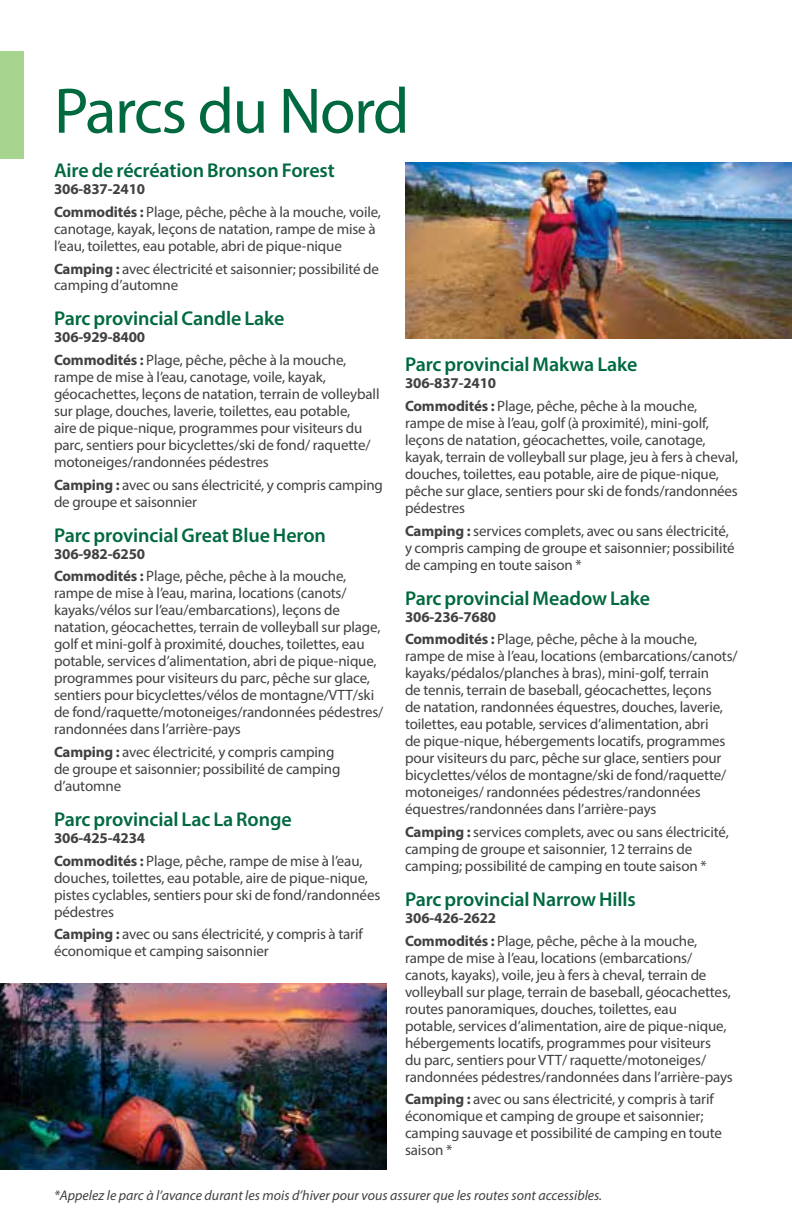
<style>
.page{position:relative;width:792px;height:1224px;background:#fff}
.page>*{position:absolute;margin:0;border:0;box-sizing:border-box;transform-origin:0 0}
.t1{font:65px "Myriad Pro";letter-spacing:-.025em;color:#00693f}
.t2{font:600 20px "Myriad Pro";letter-spacing:-.005em;color:#00693f}
.t3{font:15px/17px "Myriad Pro";letter-spacing:-.01em;color:#414042}
.t4{font:italic 14px "Myriad Pro";color:#414042}
.s1{font-weight:700}
</style>
<div class="page">
<div style="left:0;top:51px;width:23px;height:107px;background:#a7d48e"></div>
<img style="left:0;top:984px;width:387px;height:186px">
<img style="left:405px;top:162px;width:387px;height:176px">
<h1 class="t1" style="left:54px;top:71px;width:357px">Parcs du Nord</h1>
<h2 class="t2" style="left:54px;top:158px;width:282px">Aire de récréation Bronson Forest</h2>
<p class="t3" style="left:54px;top:177px;width:329px;line-height:22.8px"><span class="s1">306-837-2410<br>Commodités :</span> Plage, pêche, pêche à la mouche, voile,</p>
<p class="t3" style="left:54px;top:220px;width:323px">canotage, kayak, leçons de natation, rampe de mise à l’eau, toilettes, eau potable, abri de pique-nique</p>
<p class="t3" style="left:54px;top:260px;width:327px"><span class="s1">Camping :</span> avec électricité et saisonnier; possibilité de camping d’automne</p>
<h2 class="t2" style="left:54px;top:306px;width:232px">Parc provincial Candle Lake</h2>
<p class="t3" style="left:54px;top:326px;width:294px;line-height:22.8px"><span class="s1">306-929-8400<br>Commodités :</span> Plage, pêche, pêche à la mouche,</p>
<p class="t3" style="left:54px;top:368px;width:327px">rampe de mise à l’eau, canotage, voile, kayak, géocachettes, leçons de natation, terrain de volleyball sur plage, douches, laverie, toilettes, eau potable,<br>aire de pique-nique, programmes pour visiteurs du parc, sentiers pour bicyclettes/ski de fond/ raquette/ motoneiges/randonnées pédestres</p>
<p class="t3" style="left:54px;top:476px;width:331px"><span class="s1">Camping :</span> avec ou sans électricité, y compris camping de groupe et saisonnier</p>
<h2 class="t2" style="left:54px;top:522px;width:274px">Parc provincial Great Blue Heron</h2>
<p class="t3" style="left:54px;top:542px;width:294px;line-height:22.8px"><span class="s1">306-982-6250<br>Commodités :</span> Plage, pêche, pêche à la mouche,</p>
<p class="t3" style="left:54px;top:585px;width:331px">rampe de mise à l’eau, marina, locations (canots/ kayaks/vélos sur l’eau/embarcations), leçons de natation, géocachettes, terrain de volleyball sur plage, golf et mini-golf à proximité, douches, toilettes, eau potable, services d’alimentation, abri de pique-nique, programmes pour visiteurs du parc, pêche sur glace, sentiers pour bicyclettes/vélos de montagne/VTT/ski de fond/raquette/motoneiges/randonnées pédestres/ randonnées dans l’arrière-pays</p>
<p class="t3" style="left:54px;top:743px;width:288px"><span class="s1">Camping :</span> avec électricité, y compris camping de groupe et saisonnier; possibilité de camping d’automne</p>
<h2 class="t2" style="left:54px;top:806px;width:239px">Parc provincial Lac La Ronge</h2>
<p class="t3" style="left:54px;top:826px;width:310px;line-height:22.8px"><span class="s1">306-425-4234<br>Commodités :</span> Plage, pêche, rampe de mise à l’eau,</p>
<p class="t3" style="left:54px;top:869px;width:328px">douches, toilettes, eau potable, aire de pique-nique, pistes cyclables, sentiers pour ski de fond/randonnées pédestres</p>
<p class="t3" style="left:54px;top:926px;width:310px"><span class="s1">Camping :</span> avec ou sans électricité, y compris à tarif économique et camping saisonnier</p>
<h2 class="t2" style="left:405px;top:352px;width:234px">Parc provincial Makwa Lake</h2>
<p class="t3" style="left:405px;top:372px;width:294px;line-height:22.8px"><span class="s1">306-837-2410<br>Commodités :</span> Plage, pêche, pêche à la mouche,</p>
<p class="t3" style="left:405px;top:414px;width:335px">rampe de mise à l’eau, golf (à proximité), mini-golf, leçons de natation, géocachettes, voile, canotage, kayak, terrain de volleyball sur plage, jeu à fers à cheval, douches, toilettes, eau potable, aire de pique-nique, pêche sur glace, sentiers pour ski de fonds/randonnées pédestres</p>
<p class="t3" style="left:405px;top:522px;width:331px"><span class="s1">Camping :</span> services complets, avec ou sans électricité, y compris camping de groupe et saisonnier; possibilité de camping en toute saison *</p>
<h2 class="t2" style="left:405px;top:585px;width:247px">Parc provincial Meadow Lake</h2>
<p class="t3" style="left:405px;top:605px;width:294px;line-height:22.8px"><span class="s1">306-236-7680<br>Commodités :</span> Plage, pêche, pêche à la mouche,</p>
<p class="t3" style="left:405px;top:648px;width:334px">rampe de mise à l’eau, locations (embarcations/canots/ kayaks/pédalos/planches à bras), mini-golf, terrain<br>de tennis, terrain de baseball, géocachettes, leçons<br>de natation, randonnées équestres, douches, laverie, toilettes, eau potable, services d’alimentation, abri<br>de pique-nique, hébergements locatifs, programmes pour visiteurs du parc, pêche sur glace, sentiers pour bicyclettes/vélos de montagne/ski de fond/raquette/ motoneiges/ randonnées pédestres/randonnées équestres/randonnées dans l’arrière-pays</p>
<p class="t3" style="left:405px;top:823px;width:325px"><span class="s1">Camping :</span> services complets, avec ou sans électricité, camping de groupe et saisonnier, 12 terrains de camping; possibilité de camping en toute saison *</p>
<h2 class="t2" style="left:405px;top:887px;width:232px">Parc provincial Narrow Hills</h2>
<p class="t3" style="left:405px;top:906px;width:294px;line-height:22.8px"><span class="s1">306-426-2622<br>Commodités :</span> Plage, pêche, pêche à la mouche,</p>
<p class="t3" style="left:405px;top:949px;width:329px">rampe de mise à l’eau, locations (embarcations/ canots, kayaks), voile, jeu à fers à cheval, terrain de volleyball sur plage, terrain de baseball, géocachettes, routes panoramiques, douches, toilettes, eau<br>potable, services d’alimentation, aire de pique-nique, hébergements locatifs, programmes pour visiteurs<br>du parc, sentiers pour VTT/ raquette/motoneiges/ randonnées pédestres/randonnées dans l’arrière-pays</p>
<p class="t3" style="left:405px;top:1091px;width:319px"><span class="s1">Camping :</span> avec ou sans électricité, y compris à tarif économique et camping de groupe et saisonnier; camping sauvage et possibilité de camping en toute saison *</p>
<p class="t4" style="left:54px;top:1187px;width:550px">*Appelez le parc à l’avance durant les mois d’hiver pour vous assurer que les routes sont accessibles.</p>
</div>
